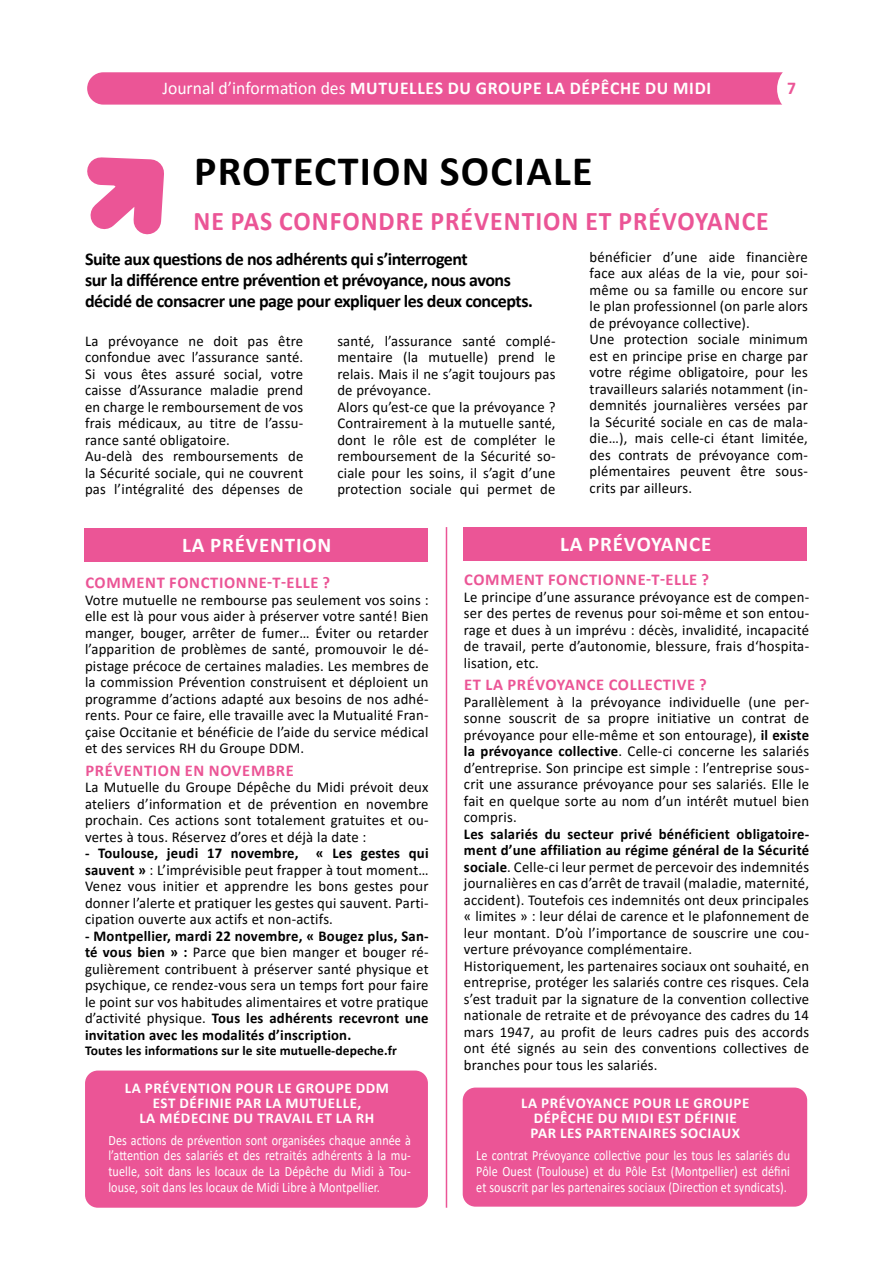
<style>
.page{position:relative;width:893px;height:1263px;background:#fff}
.page>*{position:absolute;margin:0;border:0;box-sizing:border-box;transform-origin:0 0}
.t1{font:700 42px "Calibri";letter-spacing:.03em;color:#000}
.t2{font:700 27px "Calibri";letter-spacing:.04em;color:#eb5596;scale:.95 1}
.t3{font:700 21px "Calibri";letter-spacing:.04em;color:#fff}
.t4{font:700 18px/21px "Calibri";letter-spacing:-.025em;color:#000}
.t5{font:700 18px "Calibri";letter-spacing:.04em;color:#fff}
.t6{font:700 18px "Calibri";color:#eb5596}
.t7{font:700 16.5px "Calibri";letter-spacing:.04em;color:#eb5596}
.t8{font:15px/16.5px "Calibri";letter-spacing:.015em;color:#000;text-align:justify}
.t9{font:700 15px/15px "Calibri";letter-spacing:.04em;color:#fff;text-align:center}
.t10{font:14.25px/15.8px "Calibri";letter-spacing:.01em;color:#fff;text-align:justify;scale:.85 1}
.t11{font:700 13.5px "Calibri";letter-spacing:.01em;color:#000}
.s1{font-weight:400}
.s2{font-weight:700}
</style>
<div class="page">
<svg style="left:87px;top:157px;width:77px;height:78px"></svg>
<div style="left:87px;top:72px;width:695px;height:33px;background:#eb5596"></div>
<div style="left:777px;top:61px;width:56px;height:56px;background:#fff;border-radius:50%"></div>
<div style="left:85px;top:528px;width:343px;height:34px;background:#eb5596"></div>
<div style="left:464px;top:527px;width:343px;height:34px;background:#eb5596"></div>
<hr style="left:446px;top:527px;width:1px;height:681px;background:#eb5596">
<div style="left:85px;top:1070px;width:343px;height:138px;background:#eb5596;border-radius:13px"></div>
<div style="left:463px;top:1087px;width:344px;height:119px;background:#eb5596;border-radius:13px"></div>
<p class="t5" style="left:162px;top:75px;width:550px"><span class="s1">Journal d’information des</span> MUTUELLES DU GROUPE LA DÉPÊCHE DU MIDI</p>
<p class="t6" style="left:787px;top:75px;width:10px">7</p>
<h1 class="t1" style="left:194px;top:142px;width:400px">PROTECTION SOCIALE</h1>
<h2 class="t2" style="left:194px;top:202px;width:607px">NE PAS CONFONDRE PRÉVENTION ET PRÉVOYANCE</h2>
<p class="t4" style="left:85px;top:248px;width:449px">Suite aux questions de nos adhérents qui s’interrogent<br>sur la différence entre prévention et prévoyance, nous avons décidé de consacrer une page pour expliquer les deux concepts.</p>
<p class="t8" style="left:85px;top:332px;width:220px;text-align:left">La prévoyance ne doit pas être confondue avec l’assurance santé.<br>Si vous êtes assuré social, votre caisse d’Assurance maladie prend en charge le remboursement de vos frais médicaux, au titre de l’assu&shy;rance santé obligatoire.<br>Au-delà des remboursements de la Sécurité sociale, qui ne couvrent pas l’intégralité des dépenses de</p>
<p class="t8" style="left:337px;top:332px;width:220px;text-align:left">santé, l’assurance santé complé&shy;mentaire (la mutuelle) prend le relais. Mais il ne s’agit toujours pas de prévoyance.<br>Alors qu’est-ce que la prévoyance ?<br>Contrairement à la mutuelle santé, dont le rôle est de compléter le remboursement de la Sécurité so&shy;ciale pour les soins, il s’agit d’une protection sociale qui permet de</p>
<p class="t8" style="left:590px;top:248px;width:220px;text-align:left">bénéficier d’une aide financière face aux aléas de la vie, pour soi&shy;même ou sa famille ou encore sur le plan professionnel (on parle alors de prévoyance collective).<br>Une protection sociale minimum est en principe prise en charge par votre régime obligatoire, pour les travailleurs salariés notamment (in&shy;demnités journalières versées par la Sécurité sociale en cas de mala&shy;die…), mais celle-ci étant limitée, des contrats de prévoyance com&shy;plémentaires peuvent être sous&shy;crits par ailleurs.</p>
<h3 class="t3" style="left:182px;top:530px;width:151px">LA PRÉVENTION</h3>
<h3 class="t3" style="left:560px;top:529px;width:153px">LA PRÉVOYANCE</h3>
<p class="t7" style="left:464px;top:568px;width:246px">COMMENT FONCTIONNE-T-ELLE ?</p>
<p class="t8" style="left:464px;top:588px;width:347px">Le principe d’une assurance prévoyance est de compen&shy;ser des pertes de revenus pour soi-même et son entou&shy;rage et dues à un imprévu : décès, invalidité, incapacité de travail, perte d’autonomie, blessure, frais d‘hospita&shy;lisation, etc.</p>
<p class="t7" style="left:464px;top:673px;width:244px">ET LA PRÉVOYANCE COLLECTIVE ?</p>
<p class="t8" style="left:464px;top:693px;width:347px">Parallèlement à la prévoyance individuelle (une per&shy;sonne souscrit de sa propre initiative un contrat de prévoyance pour elle-même et son entourage), <span class="s2">il existe la prévoyance collective</span>. Celle-ci concerne les salariés d’entreprise. Son principe est simple : l’entreprise sous&shy;crit une assurance prévoyance pour ses salariés. Elle le fait en quelque sorte au nom d’un intérêt mutuel bien compris.</p>
<p class="t8" style="left:464px;top:825px;width:347px;text-align:left"><span class="s2">Les salariés du secteur privé bénéficient obligatoire&shy;ment d’une affiliation au régime général de la Sécurité sociale</span>. Celle-ci leur permet de percevoir des indemnités journalières en cas d’arrêt de travail (maladie, maternité, accident). Toutefois ces indemnités ont deux principales « limites » : leur délai de carence et le plafonnement de leur montant. D’où l’importance de souscrire une cou&shy;verture prévoyance complémentaire.<br>Historiquement, les partenaires sociaux ont souhaité, en entreprise, protéger les salariés contre ces risques. Cela s’est traduit par la signature de la convention collective nationale de retraite et de prévoyance des cadres du 14 mars 1947, au profit de leurs cadres puis des accords ont été signés au sein des conventions collectives de branches pour tous les salariés.</p>
<p class="t7" style="left:85px;top:571px;width:246px">COMMENT FONCTIONNE-T-ELLE ?</p>
<p class="t8" style="left:85px;top:591px;width:345px">Votre mutuelle ne rembourse pas seulement vos soins : elle est là pour vous aider à préserver votre santé! Bien manger, bouger, arrêter de fumer… Éviter ou retarder l’apparition de problèmes de santé, promouvoir le dé&shy;pistage précoce de certaines maladies. Les membres de la commission Prévention construisent et déploient un programme d’actions adapté aux besoins de nos adhé&shy;rents. Pour ce faire, elle travaille avec la Mutualité Fran&shy;çaise Occitanie et bénéficie de l’aide du service médical et des services RH du Groupe DDM.</p>
<p class="t7" style="left:85px;top:758px;width:210px">PRÉVENTION EN NOVEMBRE</p>
<p class="t8" style="left:85px;top:778px;width:345px">La Mutuelle du Groupe Dépêche du Midi prévoit deux ateliers d’information et de prévention en novembre prochain. Ces actions sont totalement gratuites et ou&shy;vertes à tous. Réservez d’ores et déjà la date :</p>
<p class="t8" style="left:85px;top:844px;width:345px"><span class="s2">- Toulouse, jeudi 17 novembre, « Les gestes qui sauvent »</span> : L’imprévisible peut frapper à tout moment… Venez vous initier et apprendre les bons gestes pour donner l’alerte et pratiquer les gestes qui sauvent. Parti&shy;cipation ouverte aux actifs et non-actifs.</p>
<p class="t8" style="left:85px;top:927px;width:345px"><span class="s2">- Montpellier, mardi 22 novembre, « Bougez plus, San&shy;té vous bien » :</span> Parce que bien manger et bouger ré&shy;gulièrement contribuent à préserver santé physique et psychique, ce rendez-vous sera un temps fort pour faire le point sur vos habitudes alimentaires et votre pratique d’activité physique. <span class="s2">Tous les adhérents recevront une invitation avec les modalités d’inscription.</span></p>
<p class="t11" style="left:85px;top:1041px;width:313px">Toutes les informations sur le site mutuelle-depeche.fr</p>
<p class="t9" style="left:125px;top:1080px;width:265px">LA PRÉVENTION POUR LE GROUPE DDM<br>EST DÉFINIE PAR LA MUTUELLE,<br>LA MÉDECINE DU TRAVAIL ET LA RH</p>
<p class="t10" style="left:108px;top:1131px;width:357px">Des actions de prévention sont organisées chaque année à l’attention des salariés et des retraités adhérents à la mu&shy;tuelle, soit dans les locaux de La Dépêche du Midi à Tou&shy;louse, soit dans les locaux de Midi Libre à Montpellier.</p>
<p class="t9" style="left:521px;top:1095px;width:230px">LA PRÉVOYANCE POUR LE GROUPE<br>DÉPÊCHE DU MIDI EST DÉFINIE<br>PAR LES PARTENAIRES SOCIAUX</p>
<p class="t10" style="left:476px;top:1147px;width:371px">Le contrat Prévoyance collective pour les tous les salariés du Pôle Ouest (Toulouse) et du Pôle Est (Montpellier) est défini et souscrit par les partenaires sociaux (Direction et syndicats).</p>
</div>
